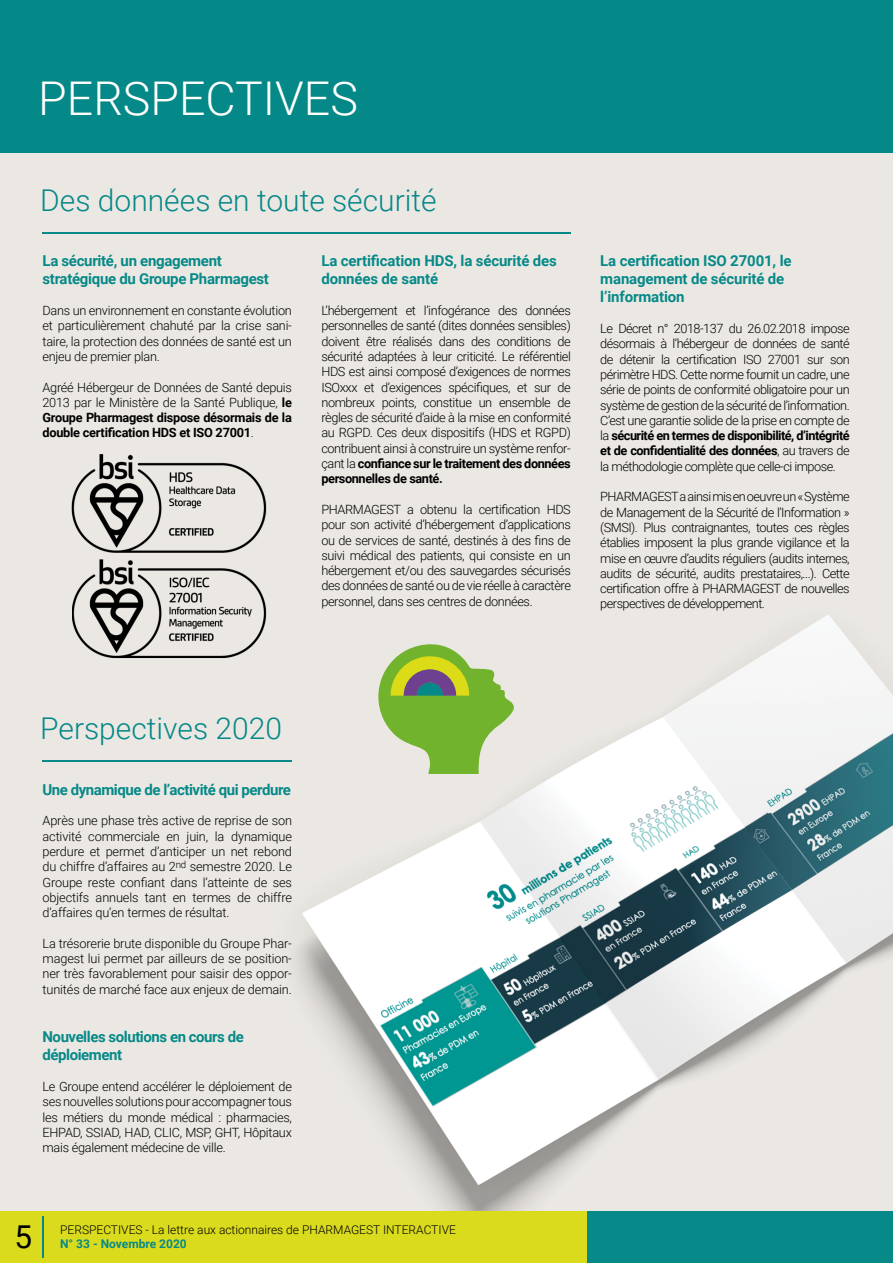
<style>
.page{position:relative;width:893px;height:1263px;background:#fff}
.page>*{position:absolute;margin:0;border:0;box-sizing:border-box;transform-origin:0 0}
.t1{font:300 46.5px "Roboto";color:#fff}
.t2{font:31.5px "Roboto";color:#000}
.t3{font:300 30px "Roboto";color:#058888}
.t4{font:700 15px/18px "Roboto";letter-spacing:-.02em;color:#068988}
.t5{font:300 12.75px/15.3px "Roboto";letter-spacing:-.02em;color:#000;text-align:justify}
.t6{font:300 12px "Roboto";color:#000}
.t7{font:700 12px "Roboto";color:#068988}
.s1{font-weight:700}
</style>
<div class="page">
<div style="left:586px;top:1211px;width:307px;height:52px;background:#068988"></div>
<div style="left:0;top:1211px;width:586px;height:52px;background:#dadb1d"></div>
<hr style="left:43px;top:1216px;width:1px;height:42px;background:#068988">
<div style="left:0;top:0;width:893px;height:153px;background:#058888"></div>
<img style="left:0;top:153px;width:893px;height:1058px">
<hr style="left:43px;top:760px;width:249px;height:2px;background:#068988">
<hr style="left:43px;top:232px;width:528px;height:2px;background:#068988">
<svg style="left:371px;top:634px;width:144px;height:140px;background:#a9c67c"></svg>
<h1 class="t1" style="left:38px;top:66px;width:321px">PERSPECTIVES</h1>
<h3 class="t3" style="left:40px;top:179px;width:398px">Des données en toute sécurité</h3>
<p class="t4" style="left:43px;top:251px;width:228px">La sécurité, un engagement stratégique du Groupe Pharmagest</p>
<p class="t5" style="left:43px;top:302px;width:251px">Dans un environnement en constante évolution et particulièrement chahuté par la crise sani&shy;taire, la protection des données de santé est un enjeu de premier plan.</p>
<p class="t5" style="left:43px;top:379px;width:251px">Agréé Hébergeur de Données de Santé depuis 2013 par le Ministère de la Santé Publique, <span class="s1">le Groupe Pharmagest dispose désormais de la double certification HDS et ISO 27001</span>.</p>
<p class="t4" style="left:321px;top:251px;width:237px">La certification HDS, la sécurité des données de santé</p>
<p class="t5" style="left:321px;top:302px;width:251px">L’hébergement et l’infogérance des données personnelles de santé (dites données sensibles) doivent être réalisés dans des conditions de sécurité adaptées à leur criticité. Le référentiel HDS est ainsi composé d’exigences de normes ISOxxx et d’exigences spécifiques, et sur de nombreux points, constitue un ensemble de règles de sécurité d’aide à la mise en conformité au RGPD. Ces deux dispositifs (HDS et RGPD) contribuent ainsi à construire un système renfor&shy;çant la <span class="s1">confiance sur le traitement des données personnelles de santé.</span></p>
<p class="t5" style="left:321px;top:501px;width:251px">PHARMAGEST a obtenu la certification HDS pour son activité d’hébergement d’applications ou de services de santé, destinés à des fins de suivi médical des patients, qui consiste en un hébergement et/ou des sauvegardes sécurisés des données de santé ou de vie réelle à caractère personnel, dans ses centres de données.</p>
<p class="t4" style="left:600px;top:251px;width:193px">La certification ISO 27001, le management de sécurité de l’information</p>
<p class="t5" style="left:600px;top:320px;width:251px">Le Décret n° 2018-137 du 26.02.2018 impose désormais à l’hébergeur de données de santé de détenir la certification ISO 27001 sur son périmètre HDS. Cette norme fournit un cadre, une série de points de conformité obligatoire pour un système de gestion de la sécurité de l’information.<br>C’est une garantie solide de la prise en compte de la <span class="s1">sécurité en termes de disponibilité, d’intégrité et de confidentialité des données</span>, au travers de la méthodologie complète que celle-ci impose.</p>
<p class="t5" style="left:600px;top:489px;width:251px">PHARMAGEST a ainsi mis en oeuvre un « Système de Management de la Sécurité de l’Information » (SMSI). Plus contraignantes, toutes ces règles établies imposent la plus grande vigilance et la mise en œuvre d’audits réguliers (audits internes, audits de sécurité, audits prestataires,...). Cette certification offre à PHARMAGEST de nouvelles perspectives de développement.</p>
<h3 class="t3" style="left:40px;top:707px;width:243px">Perspectives 2020</h3>
<p class="t4" style="left:43px;top:780px;width:250px">Une dynamique de l’activité qui perdure</p>
<p class="t5" style="left:43px;top:813px;width:251px">Après une phase très active de reprise de son activité commerciale en juin, la dynamique perdure et permet d’anticiper un net rebond du chiffre d’affaires au 2<sup>nd</sup> semestre 2020. Le Groupe reste confiant dans l’atteinte de ses objectifs annuels tant en termes de chiffre d’affaires qu’en termes de résultat.</p>
<p class="t5" style="left:43px;top:935px;width:251px">La trésorerie brute disponible du Groupe Phar&shy;magest lui permet par ailleurs de se position&shy;ner très favorablement pour saisir des oppor&shy;tunités de marché face aux enjeux de demain.</p>
<p class="t4" style="left:43px;top:1027px;width:203px">Nouvelles solutions en cours de déploiement</p>
<p class="t5" style="left:43px;top:1078px;width:251px">Le Groupe entend accélérer le déploiement de ses nouvelles solutions pour accompagner tous les métiers du monde médical : pharmacies, EHPAD, SSIAD, HAD, CLIC, MSP, GHT, Hôpitaux mais également médecine de ville.</p>
<h2 class="t2" style="left:15px;top:1215px;width:19px">5</h2>
<p class="t6" style="left:60px;top:1221px;width:397px">PERSPECTIVES - La lettre aux actionnaires de PHARMAGEST INTERACTIVE</p>
<p class="t7" style="left:60px;top:1235px;width:128px">N° 33 - Novembre 2020</p>
</div>
